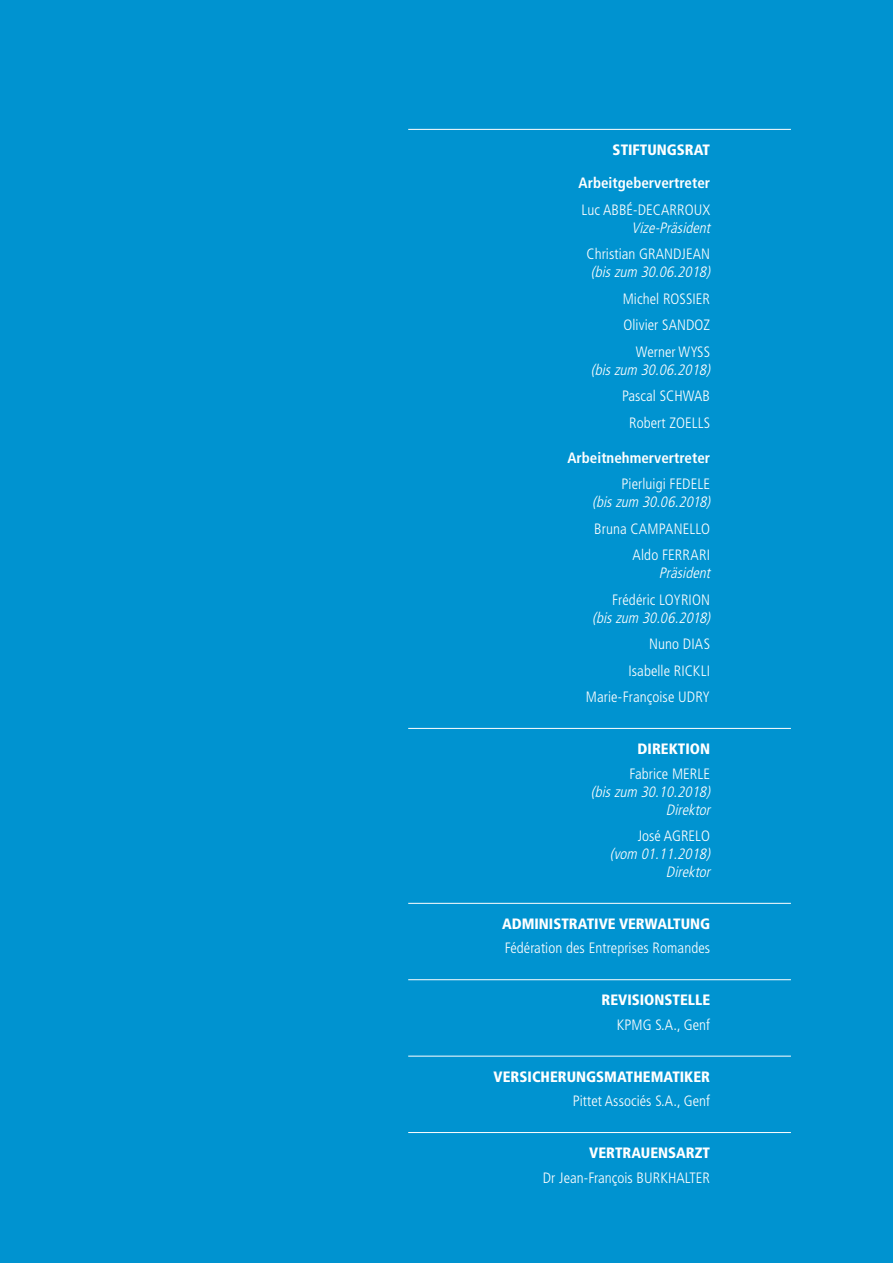
<style>
.page{position:relative;width:893px;height:1263px;background:#0093d0}
.page>*{position:absolute;margin:0;border:0;box-sizing:border-box;transform-origin:0 0}
.t1{font:300 condensed 15px/26.5px "Frutiger LT Std";letter-spacing:.005em;color:#fff;text-align:right}
.t2{font:italic 300 condensed 15px/18px "Frutiger LT Std";color:#fff;text-align:right}
.t3{font:900 condensed 15px "Frutiger LT Std";color:#fff}
.t4{font:700 condensed 15px "Frutiger LT Std";color:#fff}
</style>
<div class="page">
<hr style="left:408px;top:129px;width:383px;height:1px;background:#fff">
<hr style="left:408px;top:728px;width:383px;height:1px;background:#fff">
<hr style="left:408px;top:903px;width:383px;height:1px;background:#fff">
<hr style="left:408px;top:979px;width:383px;height:1px;background:#fff">
<hr style="left:408px;top:1056px;width:383px;height:1px;background:#fff">
<hr style="left:408px;top:1132px;width:383px;height:1px;background:#fff">
<p class="t3" style="left:613px;top:141px;width:99px">STIFTUNGSRAT</p>
<p class="t4" style="left:579px;top:174px;width:133px">Arbeitgebervertreter</p>
<p class="t1" style="left:582px;top:196px;width:130px">Luc ABBÉ-DECARROUX</p>
<p class="t2" style="left:632px;top:219px;width:84px">Vize-Präsident</p>
<p class="t1" style="left:586px;top:241px;width:125px">Christian GRANDJEAN</p>
<p class="t2" style="left:591px;top:263px;width:124px">(biszum 30.06.2018)</p>
<p class="t1" style="left:623px;top:285px;width:89px">Michel ROSSIER<br>Olivier SANDOZ<br>Werner WYSS</p>
<p class="t2" style="left:591px;top:361px;width:124px">(biszum 30.06.2018)</p>
<p class="t1" style="left:622px;top:383px;width:90px;text-align:center">Pascal SCHWAB<br>Robert ZOELLS</p>
<p class="t4" style="left:567px;top:448px;width:144px">Arbeitnehmervertreter</p>
<p class="t1" style="left:622px;top:471px;width:90px">Pierluigi FEDELE</p>
<p class="t2" style="left:592px;top:493px;width:123px">(biszum 30.06.2018)</p>
<p class="t1" style="left:594px;top:515px;width:117px">Bruna CAMPANELLO<br>Aldo FERRARI</p>
<p class="t2" style="left:659px;top:564px;width:56px">Präsident</p>
<p class="t1" style="left:612px;top:586px;width:100px">Frédéric LOYRION</p>
<p class="t2" style="left:592px;top:609px;width:123px">(biszum 30.06.2018)</p>
<p class="t1" style="left:586px;top:631px;width:126px">Nuno DIAS<br>Isabelle RICKLI<br>Marie-Françoise UDRY</p>
<p class="t3" style="left:638px;top:740px;width:74px">DIREKTION</p>
<p class="t1" style="left:629px;top:760px;width:82px">Fabrice MERLE</p>
<p class="t2" style="left:591px;top:782px;width:124px">(biszum 30.10.2018)<br>Direktor</p>
<p class="t1" style="left:638px;top:823px;width:74px">José AGRELO</p>
<p class="t2" style="left:610px;top:845px;width:106px">(vom 01.11.2018)<br>Direktor</p>
<p class="t3" style="left:502px;top:915px;width:210px">ADMINISTRATIVE VERWALTUNG</p>
<p class="t1" style="left:505px;top:935px;width:207px">Fédération des Entreprises Romandes</p>
<p class="t3" style="left:601px;top:991px;width:110px">REVISIONSTELLE</p>
<p class="t1" style="left:617px;top:1011px;width:95px">KPMG S.A., Genf</p>
<p class="t3" style="left:494px;top:1068px;width:218px">VERSICHERUNGSMATHEMATIKER</p>
<p class="t1" style="left:573px;top:1088px;width:139px">Pittet Associés S.A., Genf</p>
<p class="t3" style="left:589px;top:1144px;width:122px">VERTRAUENSARZT</p>
<p class="t1" style="left:543px;top:1164px;width:169px">Dr Jean-François BURKHALTER</p>
</div>
